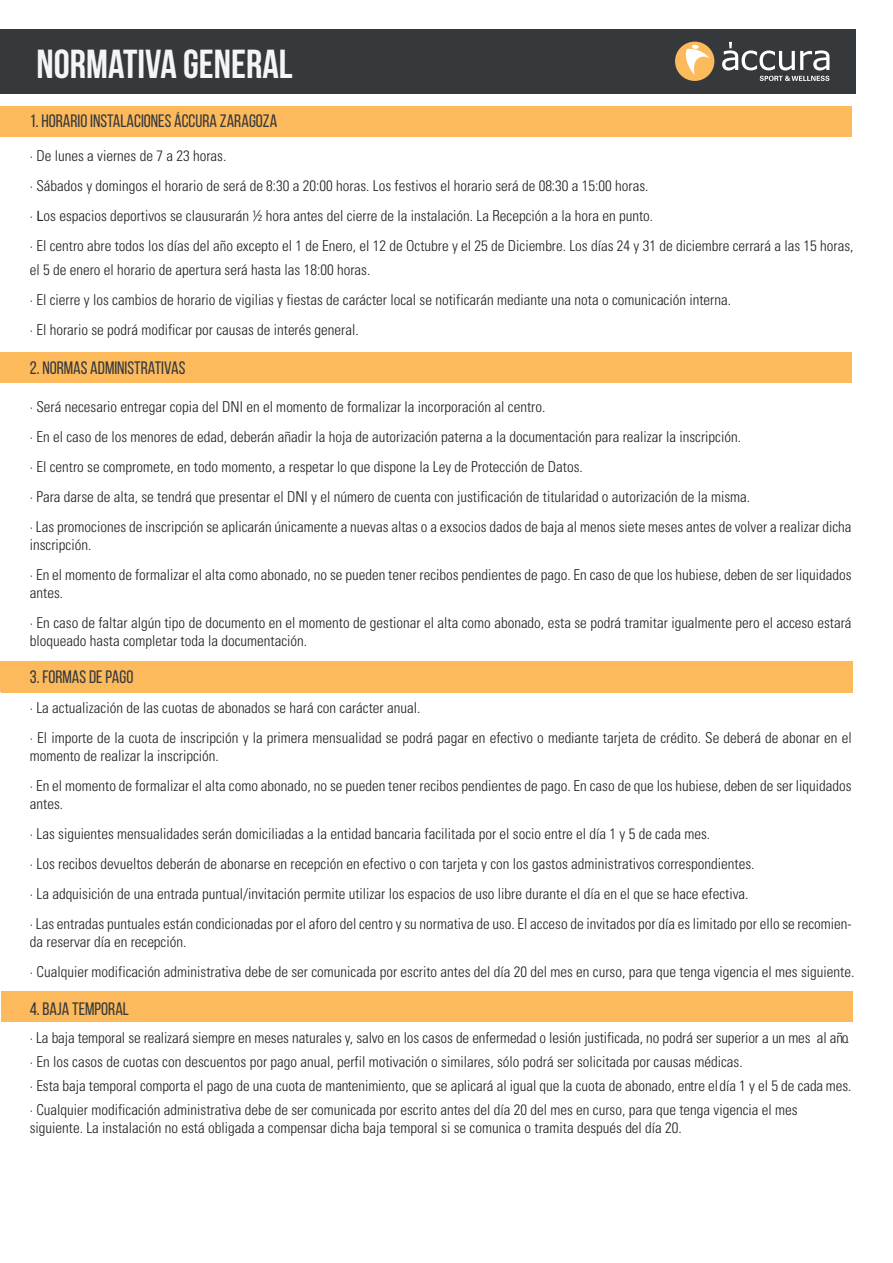
<style>
.page{position:relative;width:893px;height:1263px;background:#fff}
.page>*{position:absolute;margin:0;border:0;box-sizing:border-box;transform-origin:0 0}
.t1{font:700 40.5px "Bebas Neue";color:#f5f5f5}
.t2{font:18px "Bebas Neue";color:#36393c}
.t3{font:300 condensed 15px/30px "Univers";color:#231f20}
.s1{font-family:"Myriad Pro";font-weight:400;font-stretch:normal}
</style>
<div class="page">
<div style="left:0;top:106px;width:851px;height:30px;background:#fcba5d"></div>
<div style="left:0;top:353px;width:851px;height:30px;background:#fcba5d"></div>
<div style="left:2px;top:661px;width:851px;height:30px;background:#fcba5d"></div>
<div style="left:2px;top:663px;width:851px;height:30px;background:#fcba5d"></div>
<div style="left:2px;top:991px;width:851px;height:30px;background:#fcba5d"></div>
<div style="left:0;top:30px;width:856px;height:64px;background:#36393c"></div>
<div style="left:675px;top:42px;width:39px;height:39px;background:#fcba5d;border-radius:50%"></div>
<svg style="left:685px;top:45px;width:25px;height:30px"></svg>
<svg style="left:760px;top:76px;width:69px;height:5px"></svg>
<svg style="left:722px;top:42px;width:107px;height:28px"></svg>
<h1 class="t1" style="left:37px;top:42px;width:258px">NORMATIVA GENERAL</h1>
<p class="t2" style="left:30px;top:111px;width:249px">1. HORARIO INSTALACIONES ÁCCURA ZARAGOZA</p>
<p class="t3" style="left:30px;top:141px;width:825px">· De lunes a viernes de 7 a 23 horas.<br>· Sábados y domingos el horario de será de 8:30 a 20:00 horas. Los festivos el horario será de 08:30 a 15:00 horas.<br>· <span class="s1">L</span>os espacios deportivos se clausurarán ½ hora antes del cierre de la instalación. La Recepción a la hora en punto.<br>· El centro abre todos los días del año excepto el 1 de Enero, el 12 de Octubre y el 25 de Diciembre. Los días 24 y 31 de diciembre cerrará a las 15 horas,</p>
<p class="t3" style="left:30px;top:255px;width:703px">el 5 de enero el horario de apertura será hasta las 18:00 horas.<br>· El cierre y los cambios de horario de vigilias y fiestas de carácter local se notificarán mediante una nota o comunicación interna. · El horario se podrá modificar por causas de interés general.</p>
<p class="t2" style="left:30px;top:358px;width:157px">2. NORMAS ADMINISTRATIVAS</p>
<p class="t3" style="left:30px;top:391px;width:823px">· Será necesario entregar copia del DNI en el momento de formalizar la incorporación al centro.<br>· En el caso de los menores de edad, deberán añadir la hoja de autorización paterna a la documentación para realizar la inscripción.<br>· El centro se compromete, en todo momento, a respetar lo que dispone la Ley de Protección de Datos.<br>· Para darse de alta, se tendrá que presentar el DNI y el número de cuenta con justificación de titularidad o autorización de la misma.<br>· Las promociones de inscripción se aplicarán únicamente a nuevas altas o a exsocios dados de baja al menos siete meses antes de volver a realizar dicha</p>
<p class="t3" style="left:30px;top:529px;width:823px">inscripción.<br>· En el momento de formalizar el alta como abonado, no se pueden tener recibos pendientes de pago. En caso de que los hubiese, deben de ser liquidados</p>
<p class="t3" style="left:30px;top:577px;width:823px">antes.<br>· En caso de faltar algún tipo de documento en el momento de gestionar el alta como abonado, esta se podrá tramitar igualmente pero el acceso estará</p>
<p class="t3" style="left:30px;top:625px;width:279px">bloqueado hasta completar toda la documentación.</p>
<p class="t2" style="left:30px;top:667px;width:105px">3. FORMAS DE PAGO</p>
<p class="t3" style="left:30px;top:693px;width:823px">· La actualización de las cuotas de abonados se hará con carácter anual.<br>· El importe de la cuota de inscripción y la primera mensualidad se podrá pagar en efectivo o mediante tarjeta de crédito. Se deberá de abonar en el</p>
<p class="t3" style="left:30px;top:741px;width:823px">momento de realizar la inscripción.<br>· En el momento de formalizar el alta como abonado, no se pueden tener recibos pendientes de pago. En caso de que los hubiese, deben de ser liquidados</p>
<p class="t3" style="left:30px;top:789px;width:823px">antes.<br>· Las siguientes mensualidades serán domiciliadas a la entidad bancaria facilitada por el socio entre el día 1 y 5 de cada mes.<br>· Los recibos devueltos deberán de abonarse en recepción en efectivo o con tarjeta y con los gastos administrativos correspondientes.<br>· La adquisición de una entrada puntual/invitación permite utilizar los espacios de uso libre durante el día en el que se hace efectiva.<br>· Las entradas puntuales están condicionadas por el aforo del centro y su normativa de uso. El acceso de invitados por día es limitado por ello se recomien-</p>
<p class="t3" style="left:30px;top:927px;width:826px">da reservar día en recepción.<br>· Cualquier modificación administrativa debe de ser comunicada por escrito antes del día 20 del mes en curso, para que tenga vigencia el mes siguiente.</p>
<p class="t2" style="left:30px;top:999px;width:101px">4. BAJA TEMPORAL</p>
<p class="t3" style="left:30px;top:1026px;width:823px;line-height:24px">· La baja temporal se realizará siempre en meses naturales y, salvo en los casos de enfermedad o lesión justificada, no podrá ser superior a un mes al año. · En los casos de cuotas con descuentos por pago anual, perfil motivación o similares, sólo podrá ser solicitada por causas médicas.<br>· Esta baja temporal comporta el pago de una cuota de mantenimiento, que se aplicará al igual que la cuota de abonado, entre el día 1 y el 5 de cada mes. · Cualquier modificación administrativa debe de ser comunicada por escrito antes del día 20 del mes en curso, para que tenga vigencia el mes</p>
<p class="t3" style="left:30px;top:1113px;width:654px">siguiente. La instalación no está obligada a compensar dicha baja temporal si se comunica o tramita después del día 20.</p>
</div>
